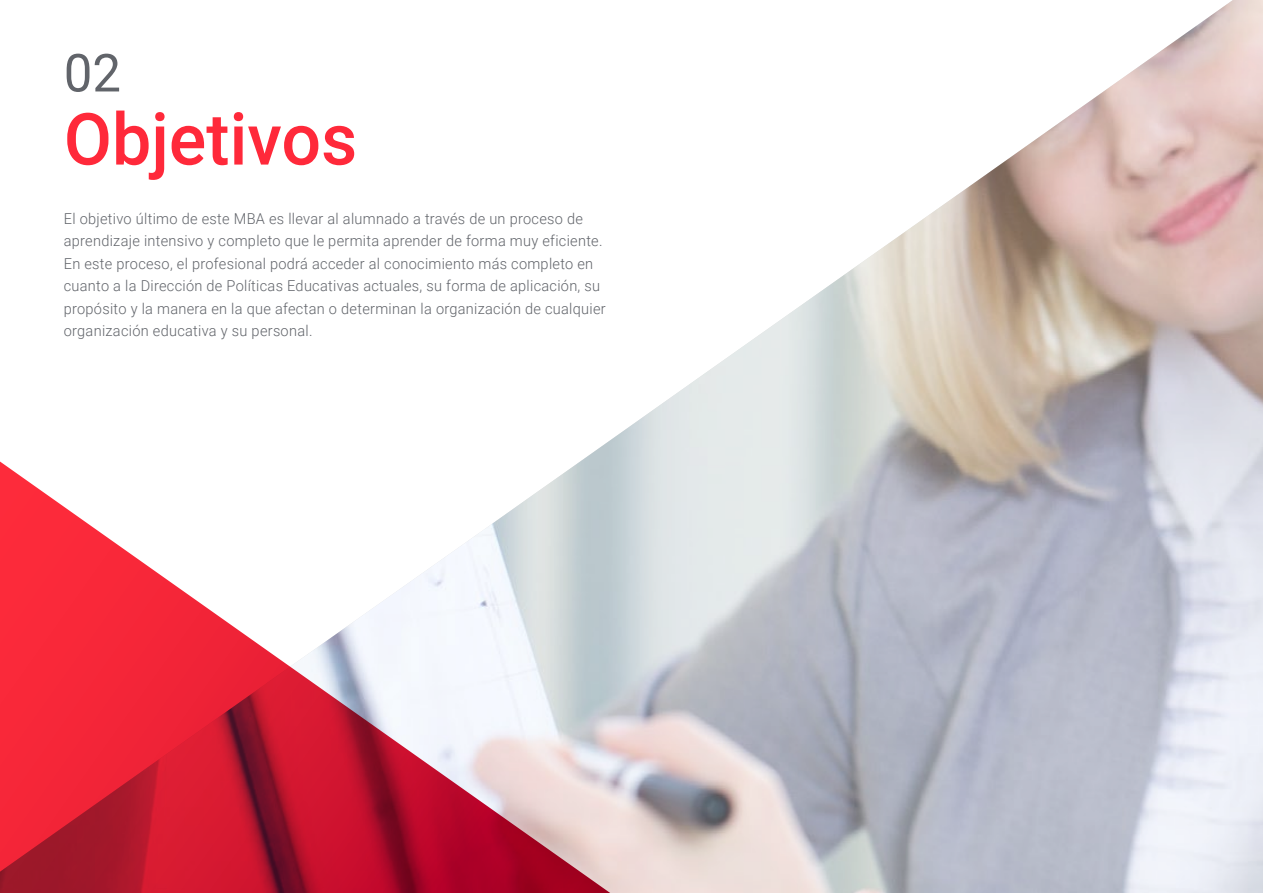
<style>
.page{position:relative;width:1263px;height:893px;background:#fff}
.page>*{position:absolute;margin:0;border:0;box-sizing:border-box;transform-origin:0 0}
.t1{font:500 72px "Roboto";color:#ff293a}
.t2{font:52.5px "Roboto";color:#61646a}
.t3{font:300 15px/22.5px "Roboto";letter-spacing:.02em;color:#61646a}
</style>
<div class="page">
<img style="left:602px;top:0;width:661px;height:893px">
<svg style="left:0;top:446px;width:640px;height:447px"></svg>
<h2 class="t2" style="left:64px;top:36px;width:59px">02</h2>
<h1 class="t1" style="left:64px;top:89px;width:295px">Objetivos</h1>
<p class="t3" style="left:64px;top:207px;width:543px">El objetivo último de este MBA es llevar al alumnado a través de un proceso de aprendizaje intensivo y completo que le permita aprender de forma muy eficiente.<br>En este proceso, el profesional podrá acceder al conocimiento más completo en cuanto a la Dirección de Políticas Educativas actuales, su forma de aplicación, su propósito y la manera en la que afectan o determinan la organización de cualquier organización educativa y su personal.</p>
</div>
